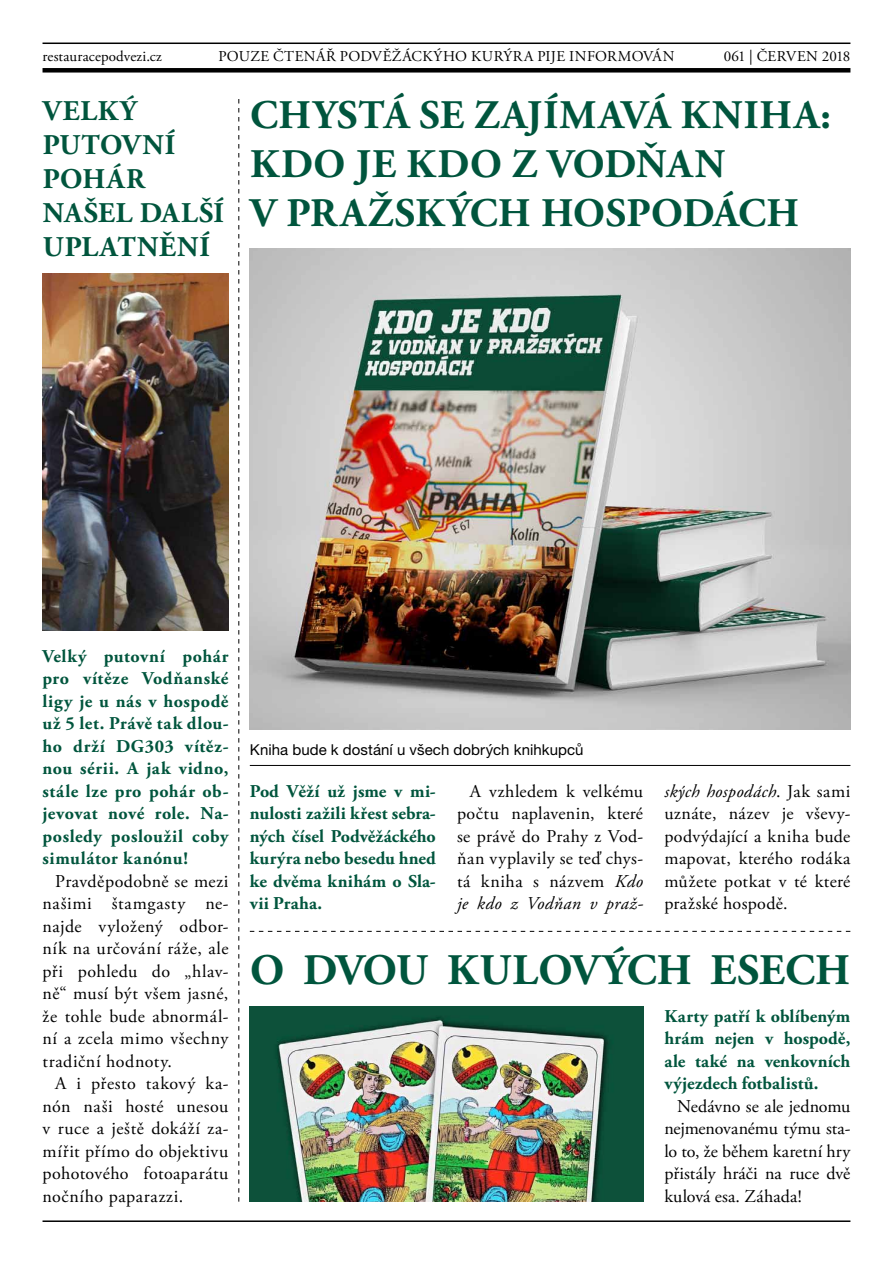
<style>
.page{position:relative;width:893px;height:1263px;background:#fff}
.page>*{position:absolute;margin:0;border:0;box-sizing:border-box;transform-origin:0 0}
.t1{font:700 43.5px "Adobe Garamond Pro";color:#00553d}
.t2{font:700 40.5px/48.6px "Adobe Garamond Pro";letter-spacing:.02em;color:#00553d}
.t3{font:700 28.5px/34.2px "Adobe Garamond Pro";letter-spacing:.045em;color:#00553d}
.t4{font:18px/22.5px "Adobe Garamond Pro";letter-spacing:.02em;color:#000;text-align:justify}
.t5{font:700 18px/22.5px "Adobe Garamond Pro";letter-spacing:.02em;color:#00553d;text-align:justify}
.t6{font:15px "Adobe Garamond Pro";letter-spacing:.025em;color:#000}
.t7{font:15px "Helvetica Neue LT Pro";letter-spacing:.005em;color:#000}
.s1{font-style:italic}
</style>
<div class="page">
<hr style="left:43px;top:43px;width:807px;height:1px;background:#000">
<div style="left:43px;top:68px;width:807px;height:5px;background:#000"></div>
<hr style="left:43px;top:1220px;width:807px;height:2px;background:#000">
<svg style="left:238px;top:99px;width:1px;height:1103px"></svg>
<img style="left:250px;top:249px;width:600px;height:480px">
<hr style="left:250px;top:765px;width:600px;height:1px;background:#000">
<img style="left:43px;top:274px;width:186px;height:357px">
<svg style="left:250px;top:931px;width:600px;height:1px"></svg>
<img style="left:250px;top:1006px;width:393px;height:196px">
<p class="t6" style="left:43px;top:47px;width:121px">restauracepodvezi.cz</p>
<p class="t6" style="left:218px;top:47px;width:458px">pouze čtenář podvěžáckýho kurýra pije informován</p>
<p class="t6" style="left:724px;top:47px;width:128px">061 | červen 2018</p>
<h3 class="t3" style="left:43px;top:94px;width:183px">Velký putovní pohár našel další uplatnění</h3>
<h2 class="t2" style="left:250px;top:92px;width:583px">Chystá se zajímavá kniha:<br>Kdo je kdo z Vodňan<br>v pražských hospodách</h2>
<p class="t5" style="left:43px;top:645px;width:188px">Velký putovní pohár pro vítěze Vodňanské ligy je u nás v hospodě už 5 let. Právě tak dlou&shy;ho drží DG303 vítěz&shy;nou sérii. A jak vidno, stále lze pro pohár ob&shy;jevovat nové role. Na&shy;posledy posloužil coby simulátor kanónu!</p>
<p class="t4" style="left:43px;top:870px;width:188px;text-indent:13px">Pravděpodobně se mezi našimi štamgasty ne&shy;najde vyložený odbor&shy;ník na určování ráže, ale při pohledu do „hlav&shy;ně“ musí být všem jasné, že tohle bude abnormál&shy;ní a zcela mimo všechny tradiční hodnoty.</p>
<p class="t4" style="left:43px;top:1073px;width:188px;text-indent:13px">A i přesto takový ka&shy;nón naši hosté unesou v ruce a ještě dokáží za&shy;mířit přímo do objektivu pohotového fotoaparátu nočního paparazzi.</p>
<p class="t7" style="left:250px;top:741px;width:335px">Kniha bude k dostání u všech dobrých knihkupců</p>
<p class="t5" style="left:250px;top:780px;width:188px">Pod Věží už jsme v mi&shy;nulosti zažili křest sebra&shy;ných čísel Podvěžáckého kurýra nebo besedu hned ke dvěma knihám o Sla&shy;vii Praha.</p>
<p class="t4" style="left:457px;top:780px;width:188px;text-indent:13px">A vzhledem k velkému počtu naplavenin, které se právě do Prahy z Vod&shy;ňan vyplavily se teď chys&shy;tá kniha s názvem <span class="s1">Kdo je kdo z Vodňan v praž-</span></p>
<p class="t4" style="left:664px;top:780px;width:188px"><span class="s1">ských hospodách</span>. Jak sami uznáte, název je vševy&shy;podvýdající a kniha bude mapovat, kterého rodáka můžete potkat v té které pražské hospodě.</p>
<h1 class="t1" style="left:250px;top:945px;width:601px">O dvou kulových esech</h1>
<p class="t5" style="left:664px;top:1005px;width:187px">Karty patří k oblíbeným hrám nejen v hospodě, ale také na venkovních výjezdech fotbalistů.</p>
<p class="t4" style="left:664px;top:1095px;width:188px;text-indent:13px">Nedávno se ale jednomu nejmenovanému týmu sta&shy;lo to, že během karetní hry přistály hráči na ruce dvě kulová esa. Záhada!</p>
</div>
